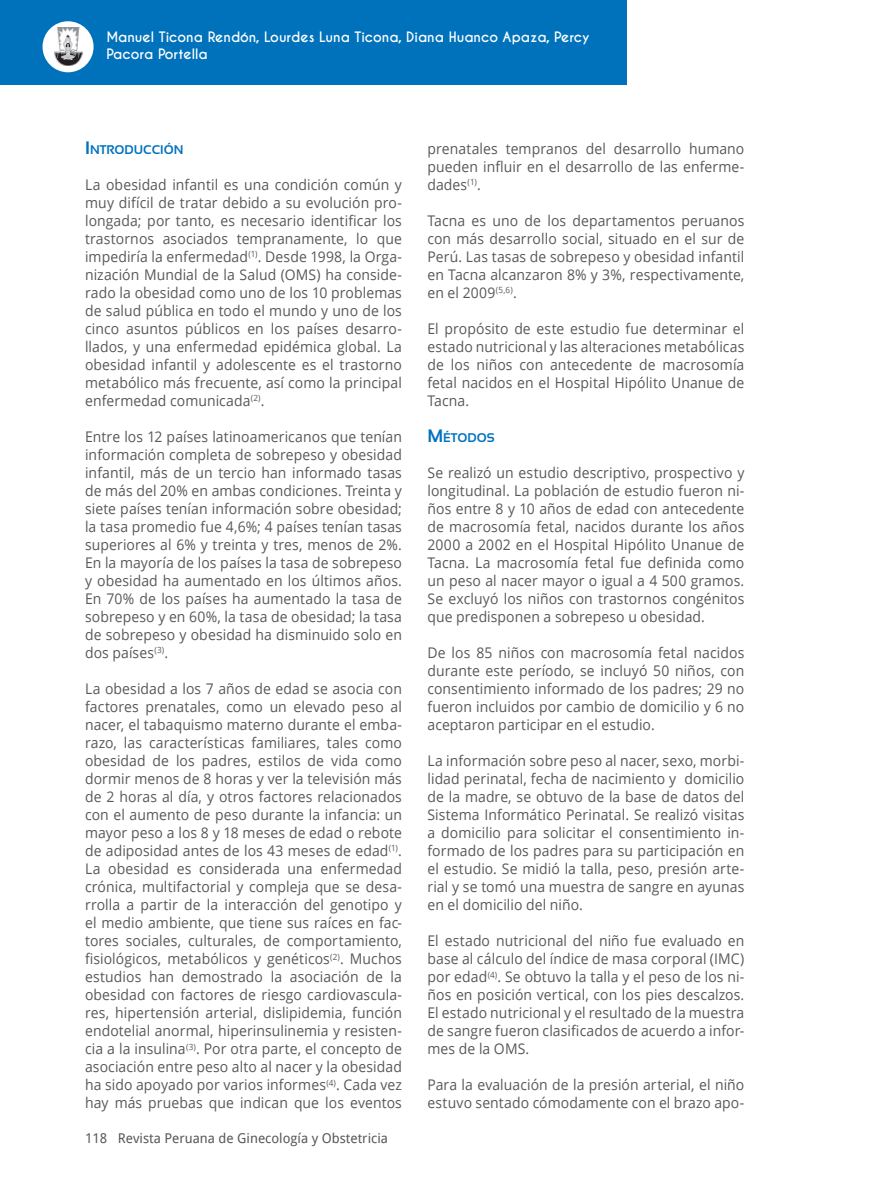
<style>
.page{position:relative;width:872px;height:1191px;background:#fff}
.page>*{position:absolute;margin:0;border:0;box-sizing:border-box;transform-origin:0 0}
.t1{font:14.7px/18px "Open Sans";letter-spacing:.005em;color:#57585a;text-align:justify;scale:.95 1}
.t2{font:700 13.5px/16.2px "Caviar Dreams";color:#fff}
.t3{font:13.5px "Droid Sans";color:#57585a}
.t4{font:700 12.6px "Sansation";color:#0072bc}
.s1{font-size:18px}
</style>
<div class="page">
<div style="left:0;top:0;width:626px;height:85px;background:#0072bc"></div>
<div style="left:43px;top:21px;width:51px;height:51px;background:#fff;border-radius:50%"></div>
<img style="left:54px;top:28px;width:28px;height:38px">
<p class="t2" style="left:106px;top:30px;width:485px">Manuel Ticona Rendón, Lourdes Luna Ticona, Diana Huanco Apaza, Percy<br>Pacora Portella</p>
<p class="t4" style="left:85px;top:143px;width:100px"><span class="s1">I</span>NTRODUCCIÓN</p>
<p class="t1" style="left:85px;top:175px;width:335px">La obesidad infantil es una condición común y muy difícil de tratar debido a su evolución pro&shy;longada; por tanto, es necesario identificar los trastornos asociados tempranamente, lo que impediría la enfermedad<sup>(1)</sup>. Desde 1998, la Orga&shy;nización Mundial de la Salud (OMS) ha conside&shy;rado la obesidad como uno de los 10 problemas de salud pública en todo el mundo y uno de los cinco asuntos públicos en los países desarro&shy;llados, y una enfermedad epidémica global. La obesidad infantil y adolescente es el trastorno metabólico más frecuente, así como la principal enfermedad comunicada<sup>(2)</sup>.</p>
<p class="t1" style="left:85px;top:427px;width:335px">Entre los 12 países latinoamericanos que tenían información completa de sobrepeso y obesidad infantil, más de un tercio han informado tasas de más del 20% en ambas condiciones. Treinta y siete países tenían información sobre obesidad; la tasa promedio fue 4,6%; 4 países tenían tasas superiores al 6% y treinta y tres, menos de 2%.<br>En la mayoría de los países la tasa de sobrepeso y obesidad ha aumentado en los últimos años.<br>En 70% de los países ha aumentado la tasa de sobrepeso y en 60%, la tasa de obesidad; la tasa de sobrepeso y obesidad ha disminuido solo en dos países<sup>(3)</sup>.</p>
<p class="t1" style="left:85px;top:679px;width:335px">La obesidad a los 7 años de edad se asocia con factores prenatales, como un elevado peso al nacer, el tabaquismo materno durante el emba&shy;razo, las características familiares, tales como obesidad de los padres, estilos de vida como dormir menos de 8 horas y ver la televisión más de 2 horas al día, y otros factores relacionados con el aumento de peso durante la infancia: un mayor peso a los 8 y 18 meses de edad o rebote de adiposidad antes de los 43 meses de edad<sup>(1)</sup>.<br>La obesidad es considerada una enfermedad crónica, multifactorial y compleja que se desa&shy;rrolla a partir de la interacción del genotipo y el medio ambiente, que tiene sus raíces en fac&shy;tores sociales, culturales, de comportamiento, fisiológicos, metabólicos y genéticos<sup>(2)</sup>. Muchos estudios han demostrado la asociación de la obesidad con factores de riesgo cardiovascula&shy;res, hipertensión arterial, dislipidemia, función endotelial anormal, hiperinsulinemia y resisten&shy;cia a la insulina<sup>(3)</sup>. Por otra parte, el concepto de asociación entre peso alto al nacer y la obesidad ha sido apoyado por varios informes<sup>(4)</sup>. Cada vez hay más pruebas que indican que los eventos</p>
<p class="t3" style="left:85px;top:1128px;width:304px">118 Revista Peruana de Ginecología y Obstetricia</p>
<p class="t1" style="left:427px;top:139px;width:335px">prenatales tempranos del desarrollo humano pueden influir en el desarrollo de las enferme&shy;dades<sup>(1)</sup>.</p>
<p class="t1" style="left:427px;top:211px;width:335px">Tacna es uno de los departamentos peruanos con más desarrollo social, situado en el sur de Perú. Las tasas de sobrepeso y obesidad infantil en Tacna alcanzaron 8% y 3%, respectivamente, en el 2009<sup>(5,6)</sup>.</p>
<p class="t1" style="left:427px;top:319px;width:335px">El propósito de este estudio fue determinar el estado nutricional y las alteraciones metabólicas de los niños con antecedente de macrosomía fetal nacidos en el Hospital Hipólito Unanue de Tacna.</p>
<p class="t4" style="left:427px;top:431px;width:69px"><span class="s1">M</span>ÉTODOS</p>
<p class="t1" style="left:427px;top:463px;width:335px">Se realizó un estudio descriptivo, prospectivo y longitudinal. La población de estudio fueron ni&shy;ños entre 8 y 10 años de edad con antecedente de macrosomía fetal, nacidos durante los años 2000 a 2002 en el Hospital Hipólito Unanue de Tacna. La macrosomía fetal fue definida como un peso al nacer mayor o igual a 4 500 gramos.<br>Se excluyó los niños con trastornos congénitos que predisponen a sobrepeso u obesidad.</p>
<p class="t1" style="left:427px;top:643px;width:335px">De los 85 niños con macrosomía fetal nacidos durante este período, se incluyó 50 niños, con consentimiento informado de los padres; 29 no fueron incluidos por cambio de domicilio y 6 no aceptaron participar en el estudio.</p>
<p class="t1" style="left:427px;top:751px;width:335px">La información sobre peso al nacer, sexo, morbi&shy;lidad perinatal, fecha de nacimiento y domicilio de la madre, se obtuvo de la base de datos del Sistema Informático Perinatal. Se realizó visitas a domicilio para solicitar el consentimiento in&shy;formado de los padres para su participación en el estudio. Se midió la talla, peso, presión arte&shy;rial y se tomó una muestra de sangre en ayunas en el domicilio del niño.</p>
<p class="t1" style="left:427px;top:931px;width:335px">El estado nutricional del niño fue evaluado en base al cálculo del índice de masa corporal (IMC) por edad<sup>(4)</sup>. Se obtuvo la talla y el peso de los ni&shy;ños en posición vertical, con los pies descalzos.<br>El estado nutricional y el resultado de la muestra de sangre fueron clasificados de acuerdo a infor&shy;mes de la OMS.</p>
<p class="t1" style="left:427px;top:1075px;width:335px">Para la evaluación de la presión arterial, el niño estuvo sentado cómodamente con el brazo apo-</p>
</div>
